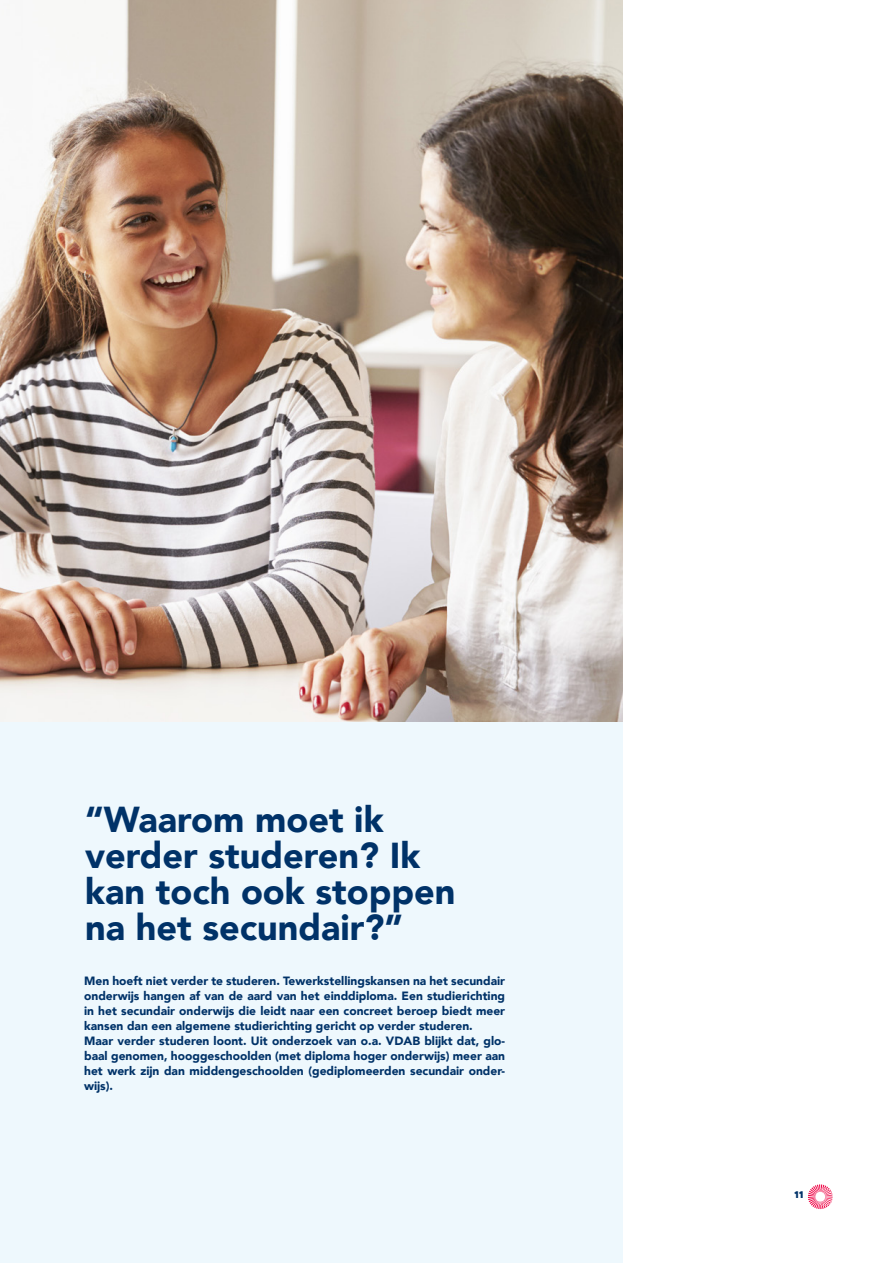
<style>
.page{position:relative;width:893px;height:1263px;background:#fff}
.page>*{position:absolute;margin:0;border:0;box-sizing:border-box;transform-origin:0 0}
.t1{font:900 36px/36px "Avenir";color:#003268}
.t2{font:900 12px/15px "Avenir";color:#003268;text-align:justify}
.t3{font:700 12px "Novecentosanswide";color:#003268}
</style>
<div class="page">
<svg style="left:808px;top:1184px;width:25px;height:25px"></svg>
<img style="left:0;top:0;width:623px;height:722px">
<div style="left:0;top:722px;width:623px;height:541px;background:#eef8fd"></div>
<p class="t1" style="left:85px;top:800px;width:372px">“Waarom moet ik verder studeren? Ik kan toch ook stoppen na het secundair?”</p>
<p class="t2" style="left:84px;top:973px;width:422px">Men hoeft niet verder te studeren. Tewerkstellingskansen na het secundair onderwijs hangen af van de aard van het einddiploma. Een studierichting in het secundair onderwijs die leidt naar een concreet beroep biedt meer kansen dan een algemene studierichting gericht op verder studeren.</p>
<p class="t2" style="left:84px;top:1033px;width:422px">Maar verder studeren loont. Uit onderzoek van o.a. VDAB blijkt dat, glo&shy;baal genomen, hooggeschoolden (met diploma hoger onderwijs) meer aan het werk zijn dan middengeschoolden (gediplomeerden secundair onder&shy;wijs).</p>
<p class="t3" style="left:794px;top:1186px;width:11px">11</p>
</div>
